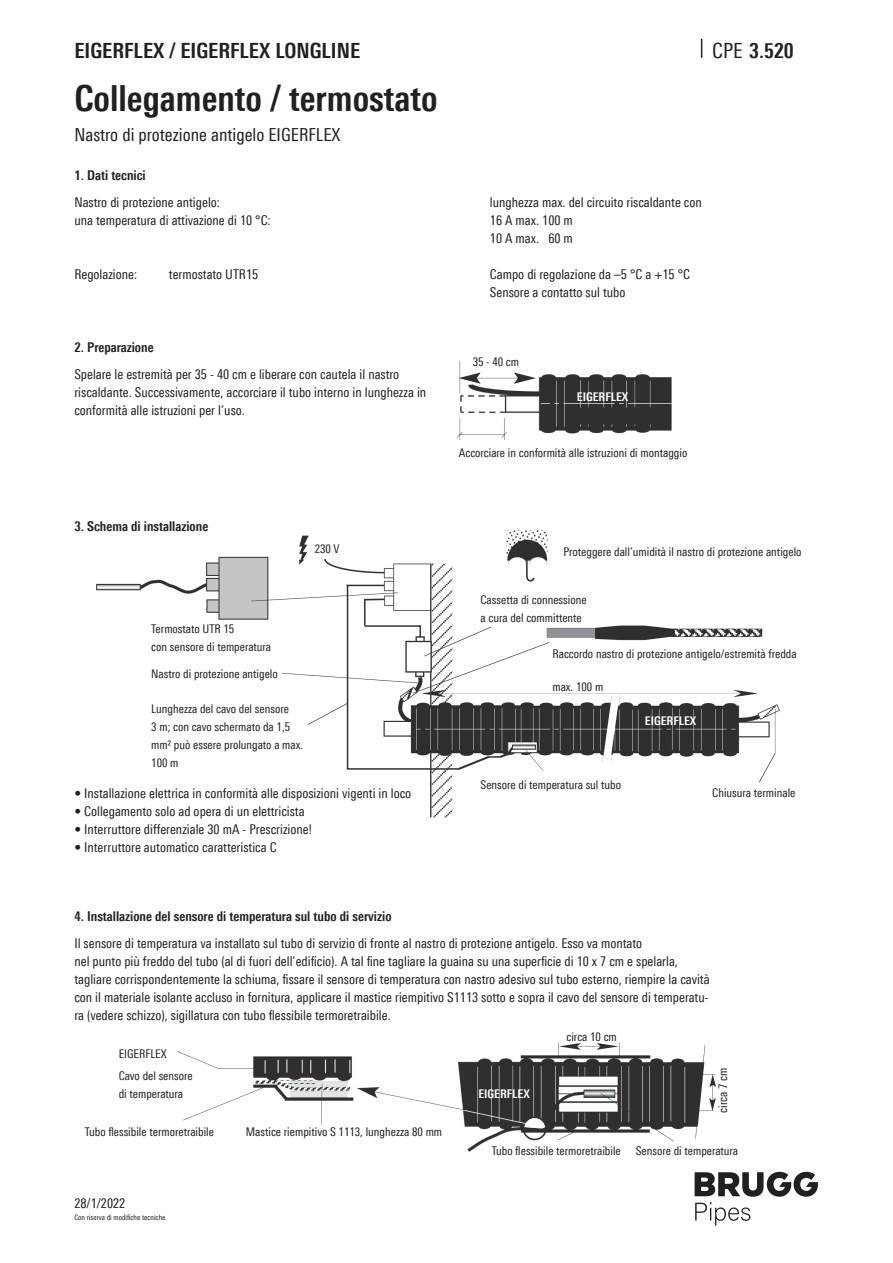
<style>
.page{position:relative;width:893px;height:1263px;background:#fff}
.page>*{position:absolute;margin:0;border:0;box-sizing:border-box;transform-origin:0 0}
.t1{font:700 36px "Linotype Univers 620 Cn";color:#231f20}
.t2{font:700 21px "Linotype Univers 620 Cn";color:#231f20}
.t3{font:18px "Linotype Univers 420 Cn";color:#231f20}
.t4{font:13.5px/18px "Linotype Univers 420 Cn";color:#231f20}
.t5{font:700 13.5px "Linotype Univers 620 Cn";color:#231f20}
.t6{font:12px/18px "Linotype Univers 420 Cn";color:#231f20}
.t7{font:700 12px "Linotype Univers 620 Cn";color:#fff}
.t8{font:7.5px "Linotype Univers 420 Cn";color:#231f20}
.s1{font-family:"Linotype Univers 420 Cn";font-weight:400}
</style>
<div class="page">
<svg style="left:701px;top:39px;width:1px;height:19px"></svg>
<svg style="left:695px;top:1172px;width:123px;height:53px"></svg>
<img style="left:457px;top:360px;width:215px;height:80px">
<img style="left:96px;top:530px;width:684px;height:290px">
<img style="left:178px;top:1042px;width:538px;height:109px">
<h2 class="t2" style="left:74px;top:38px;width:287px">EIGERFLEX / EIGERFLEX LONGLINE</h2>
<h2 class="t2" style="left:712px;top:38px;width:83px"><span class="s1">CPE</span> 3.520</h2>
<h1 class="t1" style="left:74px;top:77px;width:365px">Collegamento / termostato</h1>
<h3 class="t3" style="left:74px;top:124px;width:268px">Nastro di protezione antigelo EIGERFLEX</h3>
<p class="t5" style="left:74px;top:167px;width:73px">1. Dati tecnici</p>
<p class="t4" style="left:74px;top:193px;width:147px">Nastro di protezione antigelo:</p>
<p class="t4" style="left:490px;top:193px;width:213px">lunghezza max. del circuito riscaldante con</p>
<p class="t4" style="left:74px;top:211px;width:198px">una temperatura di attivazione di 10 °C:</p>
<p class="t4" style="left:490px;top:211px;width:84px">16 A max. 100 m<br>10 A max. 60 m</p>
<p class="t4" style="left:74px;top:265px;width:64px">Regolazione:</p>
<p class="t4" style="left:169px;top:265px;width:91px">termostato UTR15</p>
<p class="t4" style="left:490px;top:265px;width:202px">Campo di regolazione da –5 °C a +15 °C<br>Sensore a contatto sul tubo</p>
<p class="t5" style="left:74px;top:339px;width:81px">2. Preparazione</p>
<p class="t4" style="left:74px;top:365px;width:353px">Spelare le estremità per 35 - 40 cm e liberare con cautela il nastro riscaldante. Successivamente, accorciare il tubo interno in lunghezza in conformità alle istruzioni per l’uso.</p>
<p class="t5" style="left:74px;top:518px;width:135px">3. Schema di installazione</p>
<p class="t6" style="left:315px;top:539px;width:27px">230 V</p>
<p class="t6" style="left:151px;top:619px;width:121px">Termostato UTR 15<br>con sensore di temperatura</p>
<p class="t6" style="left:151px;top:665px;width:128px">Nastro di protezione antigelo</p>
<p class="t6" style="left:151px;top:699px;width:153px">Lunghezza del cavo del sensore<br>3 m; con cavo schermato da 1,5 mm² può essere prolungato a max.<br>100 m</p>
<p class="t4" style="left:74px;top:784px;width:338px">• Installazione elettrica in conformità alle disposizioni vigenti in loco</p>
<p class="t4" style="left:74px;top:802px;width:232px">• Collegamento solo ad opera di un elettricista</p>
<p class="t4" style="left:74px;top:820px;width:239px">• Interruttore differenziale 30 mA - Prescrizione!</p>
<p class="t4" style="left:74px;top:838px;width:204px">• Interruttore automatico caratteristica C</p>
<p class="t6" style="left:473px;top:353px;width:48px">35 - 40 cm</p>
<p class="t7" style="left:577px;top:389px;width:53px">EIGERFLEX</p>
<p class="t6" style="left:459px;top:444px;width:230px">Accorciare in conformità alle istruzioni di montaggio</p>
<p class="t6" style="left:563px;top:543px;width:240px">Proteggere dall’umidità il nastro di protezione antigelo</p>
<p class="t6" style="left:480px;top:591px;width:108px">Cassetta di connessione a cura del committente</p>
<p class="t6" style="left:552px;top:645px;width:246px">Raccordo nastro di protezione antigelo/estremità fredda</p>
<p class="t6" style="left:552px;top:678px;width:52px">max. 100 m</p>
<p class="t6" style="left:480px;top:775px;width:142px">Sensore di temperatura sul tubo</p>
<p class="t7" style="left:645px;top:713px;width:53px">EIGERFLEX</p>
<p class="t6" style="left:712px;top:784px;width:85px">Chiusura terminale</p>
<p class="t5" style="left:74px;top:908px;width:319px">4. Installazione del sensore di temperatura sul tubo di servizio</p>
<p class="t4" style="left:74px;top:934px;width:637px">Il sensore di temperatura va installato sul tubo di servizio di fronte al nastro di protezione antigelo. Esso va montato<br>nel punto più freddo del tubo (al di fuori dell’edificio). A tal fine tagliare la guaina su una superficie di 10 x 7 cm e spelarla, tagliare corrispondentemente la schiuma, fissare il sensore di temperatura con nastro adesivo sul tubo esterno, riempire la cavità con il materiale isolante accluso in fornitura, applicare il mastice riempitivo S1113 sotto e sopra il cavo del sensore di temperatu&shy;ra (vedere schizzo), sigillatura con tubo flessibile termoretraibile.</p>
<p class="t6" style="left:119px;top:1042px;width:76px;line-height:22.4px">EIGERFLEX<br>Cavo del sensore</p>
<p class="t6" style="left:119px;top:1084px;width:66px">di temperatura</p>
<p class="t6" style="left:85px;top:1122px;width:131px">Tubo flessibile termoretraibile</p>
<p class="t6" style="left:246px;top:1122px;width:198px">Mastice riempitivo S 1113, lunghezza 80 mm</p>
<p class="t4" style="left:74px;top:1194px;width:52px">28/1/2022</p>
<p class="t8" style="left:74px;top:1213px;width:94px">Con riserva di modifiche tecniche.</p>
<p class="t7" style="left:478px;top:1087px;width:53px">EIGERFLEX</p>
<p class="t6" style="left:567px;top:1027px;width:52px">circa 10 cm</p>
<p class="t6" style="left:714px;top:1113px;width:46px;rotate:-90deg">circa 7 cm</p>
<p class="t6" style="left:492px;top:1141px;width:248px">Tubo flessibile termoretraibile Sensore di temperatura</p>
</div>
